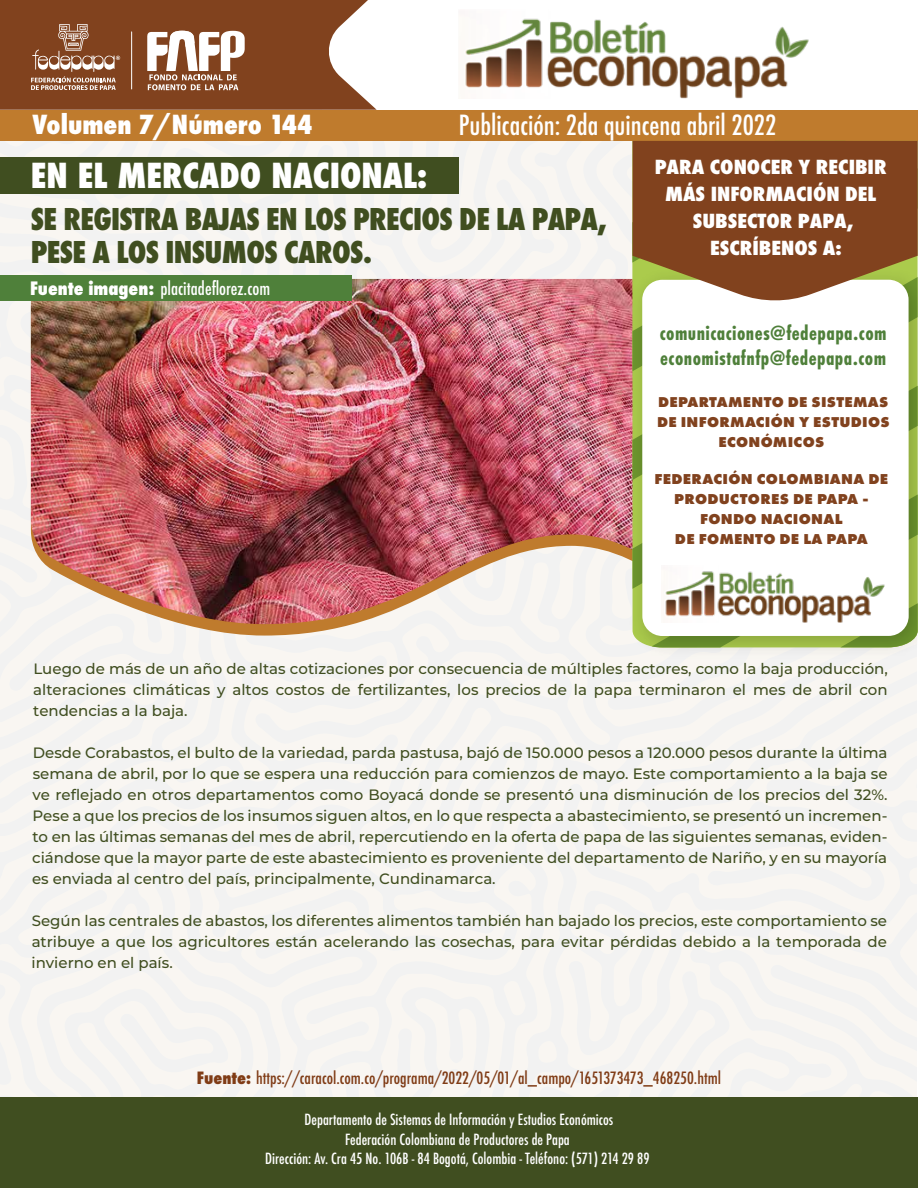
<style>
.page{position:relative;width:918px;height:1188px;background:#fff}
.page>*{position:absolute;margin:0;border:0;box-sizing:border-box;transform-origin:0 0}
.t1{font:800 condensed 33.6px "Futura";color:#fff}
.t2{font:800 33px/33px "Futura PT Cond";letter-spacing:-.02em;color:#404e20}
.t3{font:800 28.95px "Futura PT Cond";color:#fff}
.t4{font:500 condensed 27px "Futura";color:#fff}
.t5{font:700 21.45px/25.2px "Futura PT Cond";letter-spacing:.02em;color:#4f803a}
.t6{font:800 21.3px/27.2px "Futura PT Cond";color:#fff;text-align:center;scale:1.11 1}
.t7{font:500 20.25px "Futura PT Cond";color:#fff}
.t8{font:500 condensed 16.5px "Futura";color:#803c16}
.t9{font:500 15px/21px "Montserrat";color:#404e20;text-align:justify}
.t10{font:500 condensed 15px "Futura";color:#fff}
.t11{font:800 14.85px/20.1px "Futura PT";letter-spacing:.02em;color:#81421e;text-align:center}
.s1{font-weight:800}
</style>
<div class="page">
<div style="left:0;top:636px;width:917px;height:462px;background:#f8f6f2"></div>
<div style="left:116px;top:944px;width:801px;height:154px;background:#f9f6f2"></div>
<div style="left:377px;top:140px;width:198px;height:139px;background:#f8f6f2"></div>
<div style="left:0;top:665px;width:174px;height:151px;background:#f8f6f2"></div>
<div style="left:768px;top:964px;width:149px;height:106px;background:#f8f6f2"></div>
<div style="left:764px;top:715px;width:153px;height:127px;background:#f8f6f2"></div>
<svg style="left:392px;top:1028px;width:21px;height:59px"></svg>
<div style="left:0;top:426px;width:162px;height:277px;background:#f8f6f2"></div>
<div style="left:47px;top:888px;width:64px;height:40px;background:#f8f6f2"></div>
<div style="left:0;top:1098px;width:918px;height:90px;background:#404e20"></div>
<div style="left:0;top:110px;width:918px;height:30px;background:#bf7b2d"></div>
<div style="left:0;top:157px;width:459px;height:37px;background:#404e20"></div>
<svg style="left:31px;top:624px;width:590px;height:12px;fill:#f3f2f2"></svg>
<img style="left:31px;top:279px;width:590px;height:345px">
<img style="left:621px;top:258px;width:297px;height:408px">
<div style="left:642px;top:280px;width:267px;height:356px;background:#fff;border-radius:20px"></div>
<svg style="left:633px;top:141px;width:285px;height:161px;background:#8d5833"></svg>
<img style="left:665px;top:571px;width:220px;height:52px">
<img style="left:465px;top:18px;width:344px;height:81px">
<svg style="left:0;top:0;width:377px;height:350px"></svg>
<div style="left:0;top:276px;width:352px;height:25px;background:#4f803a"></div>
<h3 class="t3" style="left:33px;top:108px;width:281px">Volumen 7/Número 144</h3>
<h3 class="t4" style="left:459px;top:108px;width:319px">Publicación: 2da quincena abril 2022</h3>
<h1 class="t1" style="left:31px;top:152px;width:398px">EN EL MERCADO NACIONAL:</h1>
<h3 class="t6" style="left:655px;top:153px;width:210px">PARA CONOCER Y RECIBIR<br>MÁS INFORMACIÓN DEL<br>SUBSECTOR PAPA,<br>ESCRÍBENOS A:</h3>
<h2 class="t2" style="left:31px;top:202px;width:578px">SE REGISTRA BAJAS EN LOS PRECIOS DE LA PAPA,<br>PESE A LOS INSUMOS CAROS.</h2>
<h3 class="t7" style="left:30px;top:276px;width:242px"><span class="s1">Fuente imagen:</span> placitadeflorez.com</h3>
<h3 class="t5" style="left:660px;top:321px;width:228px">comunicaciones@fedepapa.com economistafnfp@fedepapa.com</h3>
<p class="t11" style="left:657px;top:391px;width:234px">DEPARTAMENTO DE SISTEMAS<br>DE INFORMACIÓN Y ESTUDIOS<br>ECONÓMICOS</p>
<p class="t11" style="left:655px;top:468px;width:235px">FEDERACIÓN COLOMBIANA DE<br>PRODUCTORES DE PAPA -<br>FONDO NACIONAL<br>DE FOMENTO DE LA PAPA</p>
<p class="t9" style="left:33px;top:658px;width:856px">Luego de más de un año de altas cotizaciones por consecuencia de múltiples factores, como la baja producción, alteraciones climáticas y altos costos de fertilizantes, los precios de la papa terminaron el mes de abril con tendencias a la baja.</p>
<p class="t9" style="left:32px;top:742px;width:857px">Desde Corabastos, el bulto de la variedad, parda pastusa, bajó de 150.000 pesos a 120.000 pesos durante la última semana de abril, por lo que se espera una reducción para comienzos de mayo. Este comportamiento a la baja se ve reflejado en otros departamentos como Boyacá donde se presentó una disminución de los precios del 32%.<br>Pese a que los precios de los insumos siguen altos, en lo que respecta a abastecimiento, se presentó un incremen&shy;to en las últimas semanas del mes de abril, repercutiendo en la oferta de papa de las siguientes semanas, eviden&shy;ciándose que la mayor parte de este abastecimiento es proveniente del departamento de Nariño, y en su mayoría es enviada al centro del país, principalmente, Cundinamarca.</p>
<p class="t9" style="left:32px;top:910px;width:857px">Según las centrales de abastos, los diferentes alimentos también han bajado los precios, este comportamiento se atribuye a que los agricultores están acelerando las cosechas, para evitar pérdidas debido a la temporada de invierno en el país.</p>
<p class="t8" style="left:197px;top:1067px;width:526px"><span class="s1">Fuente:</span> https://caracol.com.co/programa/2022/05/01/al_campo/1651373473_468250.html</p>
<p class="t10" style="left:305px;top:1110px;width:310px">Departamento de Sistemas de Información y Estudios Económicos</p>
<p class="t10" style="left:265px;top:1149px;width:386px">Dirección: Av. Cra 45 No. 106B - 84 Bogotá, Colombia - Teléfono: (571) 214 29 89</p>
<p class="t10" style="left:345px;top:1130px;width:226px">Federación Colombiana de Productores de Papa</p>
</div>
